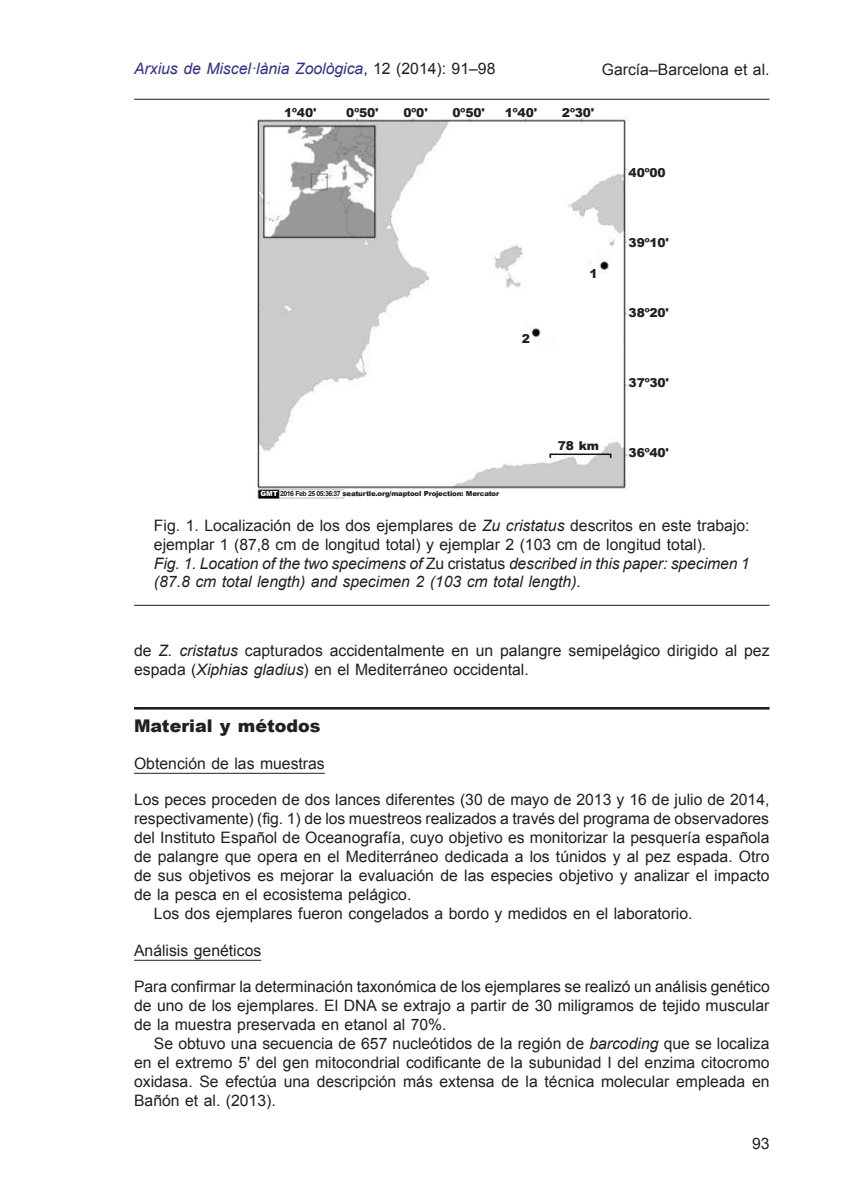
<style>
.page{position:relative;width:844px;height:1191px;background:#fff}
.page>*{position:absolute;margin:0;border:0;box-sizing:border-box;transform-origin:0 0}
.Subtítol_1{font:900 17.5px "Arial";color:#231f20}
.Normal_1º_esp{font:15.75px/18.9px "Arial";color:#231f20;text-align:justify}
.Normal_ult_esp{font:15.75px/18.9px "Arial";color:#231f20}
.Peu_1_esp{font:15.75px/18.9px "Arial";color:#231f20}
.Peu_2_ang{font:italic 15.75px/18.9px "Arial";letter-spacing:-.005em;color:#231f20}
.Norm_sult_es{font:15.75px "Arial";color:#231f20}
.t1{font:italic 15.75px "Arial";color:#2e3092}
.Subtítol_2{font:15.75px "Arial";color:#231f20}
.Normal_ang{font:900 12.25px "Arial";letter-spacing:-.01em;color:#231f20}
.Normal_ang-2{font:900 7px "Arial";letter-spacing:-.03em;color:#231f20}
.s1{font-style:normal;color:#231f20}
.s2{color:#fff}
.s3{font-weight:700}
.s4{font-style:italic}
.s5{font-style:normal}
</style>
<div class="page">
<hr style="left:134px;top:707px;width:635px;height:2px;background:#231f20">
<hr style="left:134px;top:773px;width:191px;height:1px;background:#231f20">
<hr style="left:134px;top:960px;width:127px;height:1px;background:#231f20">
<img style="left:257px;top:117px;width:373px;height:382px">
<hr style="left:134px;top:99px;width:635px;height:1px;background:#231f20">
<hr style="left:134px;top:605px;width:635px;height:1px;background:#231f20">
<p class="t1" style="left:134px;top:58px;width:363px">Arxius de Miscel·lània Zoològica<span class="s1">, 12 (2014): 91–98</span></p>
<p class="Normal_1º_esp" style="left:601px;top:60px;width:169px">García–Barcelona et al.</p>
<p class="Normal_ang" style="left:284px;top:103px;width:34px">1º40'</p>
<p class="Normal_ang" style="left:346px;top:103px;width:34px">0º50'</p>
<p class="Normal_ang" style="left:403px;top:103px;width:26px">0º0'</p>
<p class="Normal_ang" style="left:452px;top:103px;width:34px">0º50'</p>
<p class="Normal_ang" style="left:504px;top:103px;width:34px">1º40'</p>
<p class="Normal_ang" style="left:562px;top:103px;width:34px">2º30'</p>
<p class="Normal_ang" style="left:521px;top:330px;width:10px">2</p>
<p class="Normal_ang" style="left:589px;top:265px;width:10px">1</p>
<p class="Normal_ang-2" style="left:260px;top:488px;width:240px"><span class="s2">GMT</span> <span class="s3">2016 Feb 25 05:36:37</span> seaturtle.org/maptool Projection: Mercator</p>
<p class="Normal_ang" style="left:557px;top:436px;width:43px">78 km</p>
<p class="Normal_ang" style="left:628px;top:163px;width:39px">40º00</p>
<p class="Normal_ang" style="left:628px;top:233px;width:42px">39º10'</p>
<p class="Normal_ang" style="left:628px;top:303px;width:42px">38º20'</p>
<p class="Normal_ang" style="left:628px;top:373px;width:42px">37º30'</p>
<p class="Normal_ang" style="left:628px;top:443px;width:42px">36º40'</p>
<p class="Peu_1_esp" style="left:154px;top:516px;width:597px">Fig. 1. Localización de los dos ejemplares de <span class="s4">Zu cristatus</span> descritos en este trabajo: ejemplar 1 (87,8 cm de longitud total) y ejemplar 2 (103 cm de longitud total).</p>
<p class="Peu_2_ang" style="left:154px;top:554px;width:597px">Fig. 1. Location of the two specimens of <span class="s5">Zu cristatus</span> described in this paper: specimen 1 (87.8 cm total length) and specimen 2 (103 cm total length).</p>
<p class="Normal_ult_esp" style="left:134px;top:641px;width:636px">de <span class="s4">Z. cristatus</span> capturados accidentalmente en un palangre semipelágico dirigido al pez espada (<span class="s4">Xiphias gladius</span>) en el Mediterráneo occidental.</p>
<p class="Subtítol_1" style="left:134px;top:713px;width:188px">Material y métodos</p>
<p class="Subtítol_2" style="left:134px;top:752px;width:192px">Obtención de las muestras</p>
<p class="Normal_1º_esp" style="left:134px;top:790px;width:636px">Los peces proceden de dos lances diferentes (30 de mayo de 2013 y 16 de julio de 2014, respectivamente) (fig. 1) de los muestreos realizados a través del programa de observadores del Instituto Español de Oceanografía, cuyo objetivo es monitorizar la pesquería española de palangre que opera en el Mediterráneo dedicada a los túnidos y al pez espada. Otro de sus objetivos es mejorar la evaluación de las especies objetivo y analizar el impacto de la pesca en el ecosistema pelágico.</p>
<p class="Norm_sult_es" style="left:154px;top:903px;width:540px">Los dos ejemplares fueron congelados a bordo y medidos en el laboratorio.</p>
<p class="Subtítol_2" style="left:134px;top:939px;width:129px">Análisis genéticos</p>
<p class="Normal_1º_esp" style="left:134px;top:977px;width:637px">Para confirmar la determinación taxonómica de los ejemplares se realizó un análisis genético de uno de los ejemplares. El DNA se extrajo a partir de 30 miligramos de tejido muscular de la muestra preservada en etanol al 70%.</p>
<p class="Normal_ult_esp" style="left:134px;top:1034px;width:636px;text-align:justify;text-indent:20px">Se obtuvo una secuencia de 657 nucleótidos de la región de <span class="s4">barcoding</span> que se localiza en el extremo 5' del gen mitocondrial codificante de la subunidad I del enzima citocromo oxidasa. Se efectúa una descripción más extensa de la técnica molecular empleada en Bañón et al. (2013).</p>
<p class="Normal_1º_esp" style="left:751px;top:1134px;width:19px">93</p>
</div>
